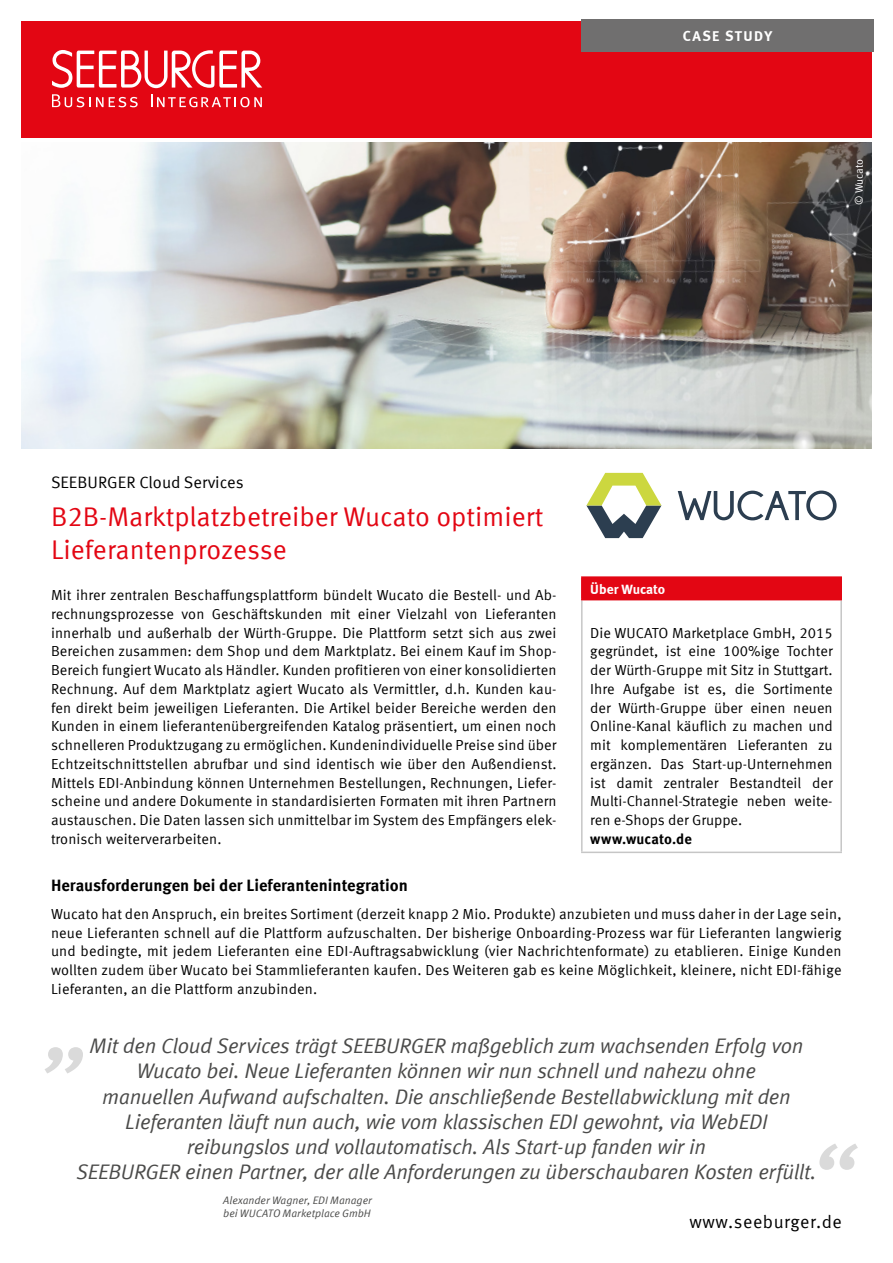
<style>
.page{position:relative;width:893px;height:1263px;background:#fff}
.page>*{position:absolute;margin:0;border:0;box-sizing:border-box;transform-origin:0 0}
.t1{font:27px/32.4px "Meta Offc Pro Norm";color:#e30613}
.t2{font:21px/25.2px "Meta Offc Pro Norm Ita";letter-spacing:-.02em;color:#4a4a49;text-align:center}
.t3{font:18px "Meta Offc Pro Norm";letter-spacing:.03em;color:#000}
.t4{font:700 16.5px "Meta Offc Pro";color:#000}
.t5{font:16.5px "Meta Offc Pro Norm";color:#000}
.t6{font:14.55px/18.8px "Meta Offc Pro Norm";letter-spacing:.005em;color:#000;text-align:justify}
.t7{font:700 14.55px "Meta Offc Pro";letter-spacing:.005em;color:#000}
.t8{font:14.55px "Meta Bold LF";letter-spacing:.1em;color:#fff}
.t9{font:13.8px "Meta Bold LF";color:#fff}
.t10{font:10.8px/12.9px "Meta Offc Pro Norm Ita";color:#4a4a49}
.t11{font:10.8px "Meta Offc Pro Norm";letter-spacing:-.005em;color:#fff}
.s1{font-family:"Meta Normal LF"}
</style>
<div class="page">
<div style="left:21px;top:21px;width:851px;height:117px;background:#e30613"></div>
<svg style="left:52px;top:50px;width:210px;height:38px"></svg>
<svg style="left:151px;top:94px;width:111px;height:13px"></svg>
<svg style="left:52px;top:94px;width:86px;height:13px"></svg>
<img style="left:21px;top:142px;width:851px;height:307px">
<div style="left:581px;top:19px;width:293px;height:33px;background:#706f6f"></div>
<div style="left:582px;top:577px;width:259px;height:23px;background:#e30613"></div>
<hr style="left:581px;top:600px;width:2px;height:252px;background:#c6c6c6">
<hr style="left:840px;top:600px;width:2px;height:252px;background:#c6c6c6">
<hr style="left:581px;top:852px;width:261px;height:1px;background:#c6c6c6">
<hr style="left:581px;top:576px;width:261px;height:2px;background:#e30613">
<hr style="left:581px;top:578px;width:2px;height:21px;background:#e30613">
<hr style="left:840px;top:578px;width:2px;height:21px;background:#e30613">
<hr style="left:581px;top:599px;width:261px;height:1px;background:#e30613">
<svg style="left:678px;top:491px;width:159px;height:29px"></svg>
<svg style="left:586px;top:473px;width:75px;height:65px"></svg>
<svg style="left:819px;top:1144px;width:39px;height:26px"></svg>
<svg style="left:45px;top:1047px;width:38px;height:26px"></svg>
<p class="t8" style="left:683px;top:28px;width:91px">CASE STUDY</p>
<p class="t11" style="left:851px;top:205px;width:48px;rotate:-90deg"><span class="s1">©</span> Wucato</p>
<p class="t5" style="left:51px;top:469px;width:194px">SEEBURGER Cloud Services</p>
<h1 class="t1" style="left:51px;top:499px;width:494px">B2B-Marktplatzbetreiber Wucato optimiert<br>Lieferantenprozesse</h1>
<p class="t9" style="left:590px;top:581px;width:76px">Über Wucato</p>
<p class="t6" style="left:590px;top:622px;width:244px">Die WUCATO Marketplace GmbH, 2015 gegründet, ist eine 100%ige Tochter der Würth-Gruppe mit Sitz in Stuttgart.<br>Ihre Aufgabe ist es, die Sortimente der Würth-Gruppe über einen neuen Online-Kanal käuflich zu machen und mit komplementären Lieferanten zu ergänzen. Das Start-up-Unternehmen ist damit zentraler Bestandteil der Multi-Channel-Strategie neben weite&shy;ren e-Shops der Gruppe.</p>
<p class="t7" style="left:590px;top:827px;width:103px">www.wucato.de</p>
<p class="t6" style="left:51px;top:585px;width:507px">Mit ihrer zentralen Beschaffungsplattform bündelt Wucato die Bestell- und Ab&shy;rechnungsprozesse von Geschäftskunden mit einer Vielzahl von Lieferanten innerhalb und außerhalb der Würth-Gruppe. Die Plattform setzt sich aus zwei Bereichen zusammen: dem Shop und dem Marktplatz. Bei einem Kauf im Shop-Bereich fungiert Wucato als Händler. Kunden profitieren von einer konsolidierten Rechnung. Auf dem Marktplatz agiert Wucato als Vermittler, d.h. Kunden kau&shy;fen direkt beim jeweiligen Lieferanten. Die Artikel beider Bereiche werden den Kunden in einem lieferantenübergreifenden Katalog präsentiert, um einen noch schnelleren Produktzugang zu ermöglichen. Kundenindividuelle Preise sind über Echtzeitschnittstellen abrufbar und sind identisch wie über den Außendienst.<br>Mittels EDI-Anbindung können Unternehmen Bestellungen, Rechnungen, Liefer&shy;scheine und andere Dokumente in standardisierten Formaten mit ihren Partnern austauschen. Die Daten lassen sich unmittelbar im System des Empfängers elek&shy;tronisch weiterverarbeiten.</p>
<p class="t4" style="left:51px;top:873px;width:358px">Herausforderungen bei der Lieferantenintegration</p>
<p class="t6" style="left:51px;top:903px;width:792px">Wucato hat den Anspruch, ein breites Sortiment (derzeit knapp 2 Mio. Produkte) anzubieten und muss daher in der Lage sein, neue Lieferanten schnell auf die Plattform aufzuschalten. Der bisherige Onboarding-Prozess war für Lieferanten langwierig und bedingte, mit jedem Lieferanten eine EDI-Auftragsabwicklung (vier Nachrichtenformate) zu etablieren. Einige Kunden wollten zudem über Wucato bei Stammlieferanten kaufen. Des Weiteren gab es keine Möglichkeit, kleinere, nicht EDI-fähige Lieferanten, an die Plattform anzubinden.</p>
<p class="t2" style="left:76px;top:1032px;width:742px">Mit den Cloud Services trägt SEEBURGER maßgeblich zum wachsenden Erfolg von Wucato bei. Neue Lieferanten können wir nun schnell und nahezu ohne<br>manuellen Aufwand aufschalten. Die anschließende Bestellabwicklung mit den Lieferanten läuft nun auch, wie vom klassischen EDI gewohnt, via WebEDI reibungslos und vollautomatisch. Als Start-up fanden wir in<br>SEEBURGER einen Partner, der alle Anforderungen zu überschaubaren Kosten erfüllt.</p>
<p class="t10" style="left:223px;top:1193px;width:150px">Alexander Wagner, EDI Manager bei WUCATO Marketplace GmbH</p>
<p class="t3" style="left:689px;top:1208px;width:154px">www.seeburger.de</p>
</div>
